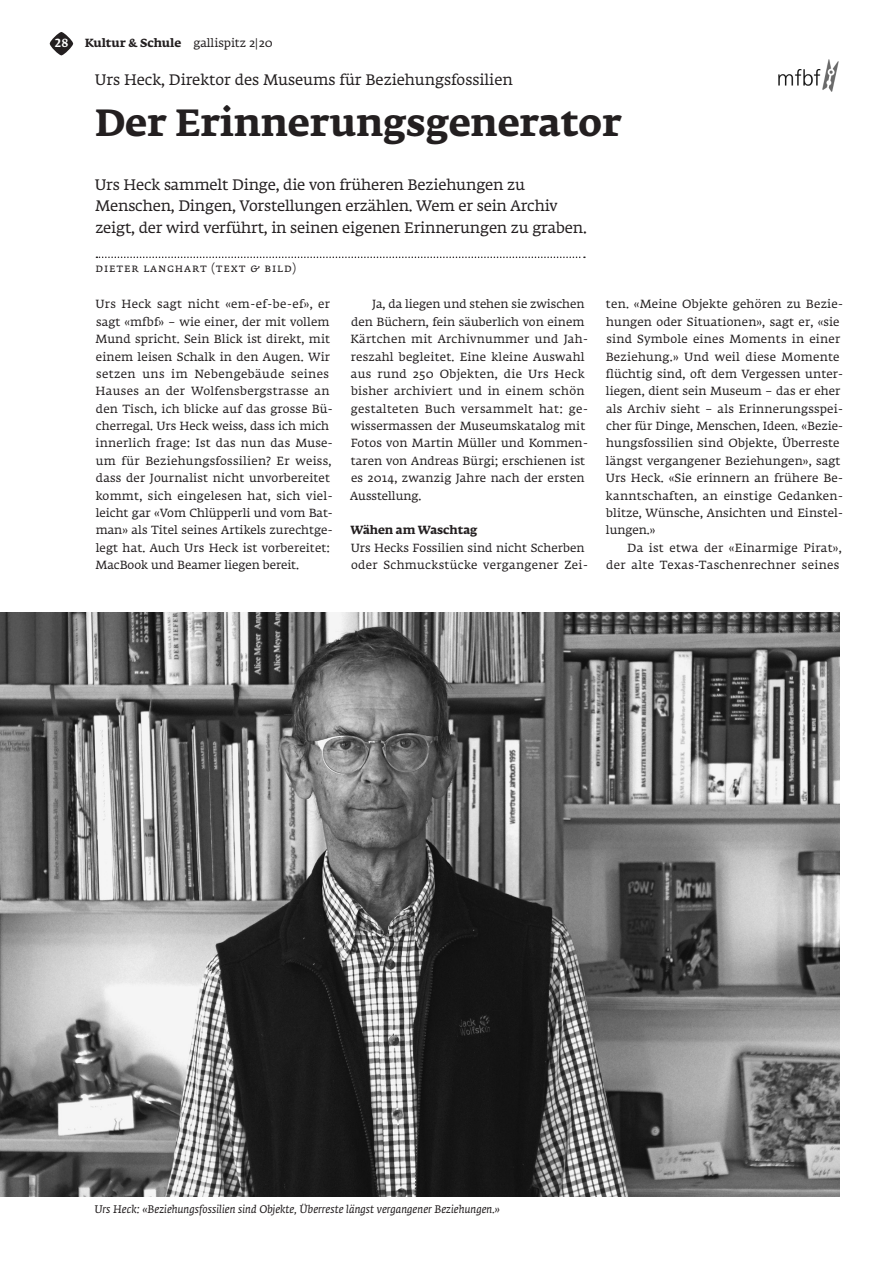
<style>
.page{position:relative;width:893px;height:1263px;background:#fff}
.page>*{position:absolute;margin:0;border:0;box-sizing:border-box;transform-origin:0 0}
.titel_1{font:700 37.5px "Fedra Serif A Std";color:#231f20}
.lead_oberzeile{font:15px/21.8px "Fedra Serif A Std";letter-spacing:-.01em;color:#231f20}
.fliesstext{font:11.7px/17.4px "Fedra Serif A Std";letter-spacing:.015em;color:#231f20}
.autor{font:11.7px "Fedra Serif A Std";letter-spacing:.07em;color:#231f20}
.fliesstext_bold{font:700 11.7px "Fedra Serif A Std";letter-spacing:-.005em;color:#231f20}
.t1{font:500 11.7px "Fedra Serif A Std";color:#fff}
.legende{font:italic 10.95px "Fedra Serif A Std";color:#231f20}
.s1{font-weight:700}
</style>
<div class="page">
<svg style="left:50px;top:32px;width:23px;height:23px"></svg>
<svg style="left:96px;top:257px;width:489px;height:1px"></svg>
<img style="left:0;top:612px;width:840px;height:584px">
<img style="left:778px;top:59px;width:61px;height:33px">
<p class="t1" style="left:54px;top:35px;width:15px">28</p>
<p class="fliesstext" style="left:85px;top:36px;width:190px"><span class="s1">Kultur &amp; Schule</span> gallispitz 2|20</p>
<p class="lead_oberzeile" style="left:95px;top:70px;width:419px">Urs Heck, Direktor des Museums für Beziehungsfossilien</p>
<p class="titel_1" style="left:95px;top:96px;width:528px">Der Erinnerungsgenerator</p>
<p class="lead_oberzeile" style="left:95px;top:175px;width:493px">Urs Heck sammelt Dinge, die von früheren Beziehungen zu<br>Menschen, Dingen, Vorstellungen erzählen. Wem er sein Archiv zeigt, der wird verführt, in seinen eigenen Erinnerungen zu graben.</p>
<p class="autor" style="left:95px;top:260px;width:202px">dieter langhart (text &amp; bild)</p>
<p class="fliesstext" style="left:95px;top:296px;width:239px">Urs Heck sagt nicht «em-ef-be-ef», er sagt «mfbf» – wie einer, der mit vollem Mund spricht. Sein Blick ist direkt, mit einem leisen Schalk in den Augen. Wir setzen uns im Nebengebäude seines Hauses an der Wolfensbergstrasse an den Tisch, ich blicke auf das grosse Bü&shy;cherregal. Urs Heck weiss, dass ich mich innerlich frage: Ist das nun das Muse&shy;um für Beziehungsfossilien? Er weiss, dass der Journalist nicht unvorbereitet kommt, sich eingelesen hat, sich viel&shy;leicht gar «Vom Chlüpperli und vom Bat&shy;man» als Titel seines Artikels zurechtge&shy;legt hat. Auch Urs Heck ist vorbereitet:<br>MacBook und Beamer liegen bereit.</p>
<p class="fliesstext" style="left:350px;top:296px;width:239px;text-indent:22px">Ja, da liegen und stehen sie zwischen den Büchern, fein säuberlich von einem Kärtchen mit Archivnummer und Jah&shy;reszahl begleitet. Eine kleine Auswahl aus rund 250 Objekten, die Urs Heck bisher archiviert und in einem schön gestalteten Buch versammelt hat: ge&shy;wissermassen der Museumskatalog mit Fotos von Martin Müller und Kommen&shy;taren von Andreas Bürgi; erschienen ist es 2014, zwanzig Jahre nach der ersten Ausstellung.</p>
<p class="fliesstext_bold" style="left:350px;top:522px;width:128px">Wähen am Waschtag</p>
<p class="fliesstext" style="left:351px;top:540px;width:239px">Urs Hecks Fossilien sind nicht Scherben oder Schmuckstücke vergangener Zei-</p>
<p class="fliesstext" style="left:606px;top:296px;width:239px">ten. «Meine Objekte gehören zu Bezie&shy;hungen oder Situationen», sagt er, «sie sind Symbole eines Moments in einer Beziehung.» Und weil diese Momente flüchtig sind, oft dem Vergessen unter&shy;liegen, dient sein Museum – das er eher als Archiv sieht – als Erinnerungsspei&shy;cher für Dinge, Menschen, Ideen. «Bezie&shy;hungsfossilien sind Objekte, Überreste längst vergangener Beziehungen», sagt Urs Heck. «Sie erinnern an frühere Be&shy;kanntschaften, an einstige Gedanken&shy;blitze, Wünsche, Ansichten und Einstel&shy;lungen.»</p>
<p class="fliesstext" style="left:606px;top:540px;width:237px;text-align:right">Da ist etwa der «Einarmige Pirat», der alte Texas-Taschenrechner seines</p>
<p class="legende" style="left:94px;top:1203px;width:407px">Urs Heck: «Beziehungsfossilien sind Objekte, Überreste längst vergangener Beziehungen.»</p>
</div>
